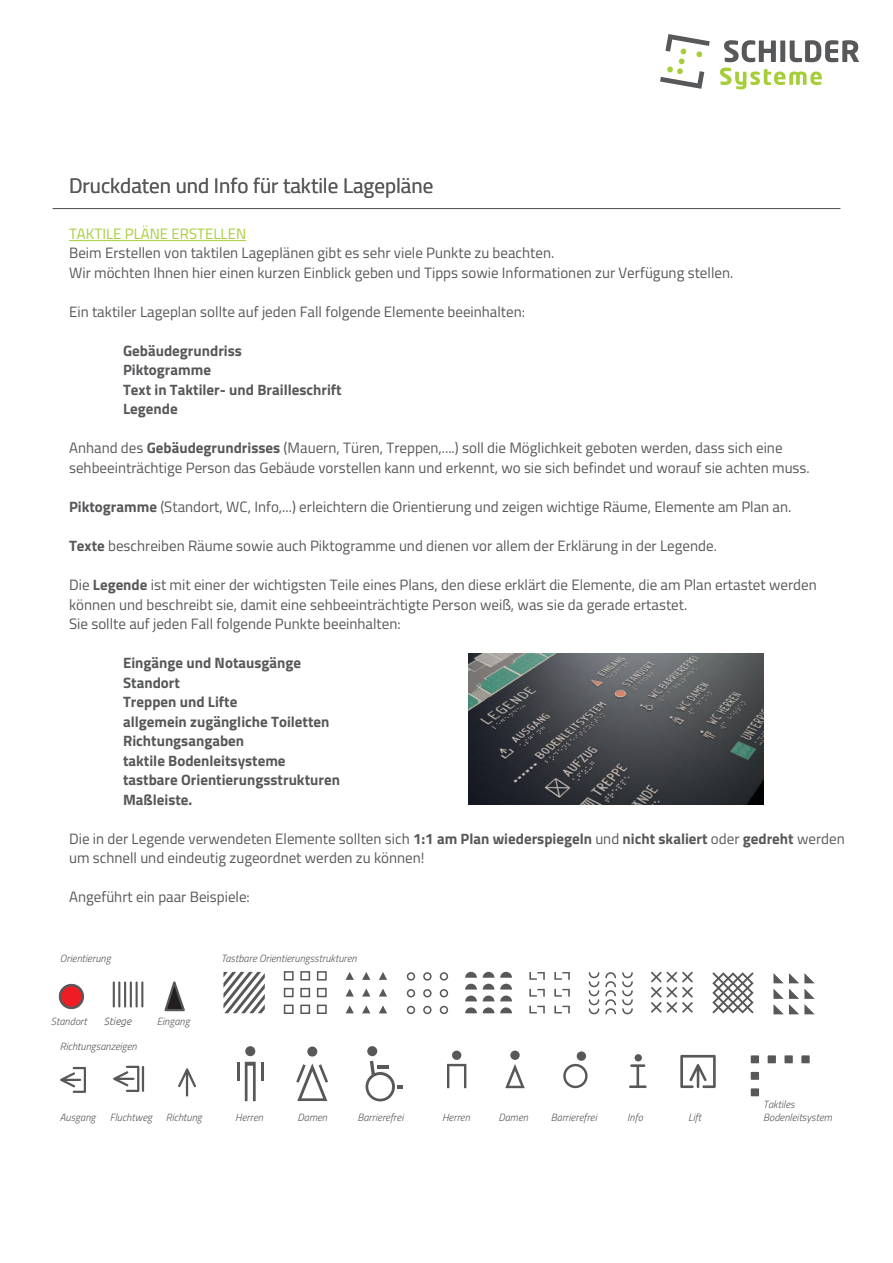
<style>
.page{position:relative;width:893px;height:1263px;background:#fff}
.page>*{position:absolute;margin:0;border:0;box-sizing:border-box;transform-origin:0 0}
.t1{font:21px "Titillium";color:#57585a}
.t2{font:15px/19.5px "Titillium";color:#57585a}
.t3{font:700 15px/19.5px "Titillium";color:#57585a}
.t4{font:15px "Titillium";color:#a6ce39}
.t5{font:italic 300 10.5px/12.6px "Titillium";color:#57585a}
.t6{font:italic 300 10.5px "Ubuntu";color:#57585a}
.s1{font-weight:700}
</style>
<div class="page">
<svg style="left:724px;top:40px;width:52px;height:22px"></svg>
<div style="left:780px;top:40px;width:5px;height:22px;background:#57585a"></div>
<svg style="left:790px;top:40px;width:69px;height:22px"></svg>
<svg style="left:720px;top:68px;width:102px;height:21px"></svg>
<svg style="left:660px;top:34px;width:50px;height:55px"></svg>
<hr style="left:69px;top:240px;width:177px;height:1px;background:#a6ce39">
<svg style="left:178px;top:1068px;width:18px;height:28px"></svg>
<svg style="left:60px;top:1067px;width:26px;height:26px"></svg>
<svg style="left:113px;top:1066px;width:26px;height:26px"></svg>
<hr style="left:142px;top:1066px;width:2px;height:26px;background:#57585a">
<svg style="left:113px;top:981px;width:30px;height:26px"></svg>
<svg style="left:59px;top:983px;width:25px;height:26px"></svg>
<svg style="left:164px;top:981px;width:21px;height:31px"></svg>
<div style="left:284px;top:971px;width:10px;height:9px;border:2px solid #57585a"></div>
<div style="left:751px;top:1055px;width:8px;height:8px;background:#57585a"></div>
<div style="left:751px;top:1072px;width:8px;height:8px;background:#57585a"></div>
<div style="left:751px;top:1088px;width:8px;height:8px;background:#57585a"></div>
<div style="left:768px;top:1055px;width:8px;height:8px;background:#57585a"></div>
<div style="left:784px;top:1055px;width:9px;height:8px;background:#57585a"></div>
<div style="left:801px;top:1055px;width:9px;height:8px;background:#57585a"></div>
<div style="left:300px;top:971px;width:10px;height:9px;border:2px solid #57585a"></div>
<div style="left:317px;top:971px;width:10px;height:9px;border:2px solid #57585a"></div>
<div style="left:284px;top:988px;width:10px;height:9px;border:2px solid #57585a"></div>
<div style="left:300px;top:988px;width:10px;height:9px;border:2px solid #57585a"></div>
<div style="left:317px;top:988px;width:10px;height:9px;border:2px solid #57585a"></div>
<div style="left:284px;top:1004px;width:10px;height:10px;border:2px solid #57585a"></div>
<div style="left:300px;top:1004px;width:10px;height:10px;border:2px solid #57585a"></div>
<div style="left:317px;top:1004px;width:10px;height:10px;border:2px solid #57585a"></div>
<svg style="left:223px;top:972px;width:42px;height:41px"></svg>
<div style="left:407px;top:972px;width:8px;height:8px;border:2px solid #57585a;border-radius:50%"></div>
<div style="left:407px;top:989px;width:8px;height:8px;border:2px solid #57585a;border-radius:50%"></div>
<div style="left:407px;top:1006px;width:8px;height:8px;border:2px solid #57585a;border-radius:50%"></div>
<div style="left:423px;top:972px;width:9px;height:8px;border:2px solid #57585a;border-radius:50%"></div>
<div style="left:423px;top:989px;width:9px;height:8px;border:2px solid #57585a;border-radius:50%"></div>
<div style="left:423px;top:1006px;width:9px;height:8px;border:2px solid #57585a;border-radius:50%"></div>
<div style="left:440px;top:972px;width:8px;height:8px;border:2px solid #57585a;border-radius:50%"></div>
<div style="left:440px;top:989px;width:8px;height:8px;border:2px solid #57585a;border-radius:50%"></div>
<div style="left:440px;top:1006px;width:8px;height:8px;border:2px solid #57585a;border-radius:50%"></div>
<svg style="left:379px;top:1005px;width:8px;height:8px"></svg>
<svg style="left:379px;top:989px;width:8px;height:7px"></svg>
<svg style="left:362px;top:1005px;width:8px;height:8px"></svg>
<svg style="left:362px;top:988px;width:8px;height:8px"></svg>
<svg style="left:362px;top:972px;width:8px;height:8px"></svg>
<svg style="left:346px;top:988px;width:8px;height:8px"></svg>
<svg style="left:346px;top:972px;width:8px;height:8px"></svg>
<svg style="left:379px;top:972px;width:8px;height:8px"></svg>
<svg style="left:346px;top:1005px;width:8px;height:8px"></svg>
<svg style="left:465px;top:1007px;width:12px;height:6px"></svg>
<svg style="left:483px;top:1007px;width:11px;height:6px"></svg>
<svg style="left:500px;top:1007px;width:12px;height:6px"></svg>
<svg style="left:465px;top:995px;width:12px;height:6px"></svg>
<svg style="left:483px;top:995px;width:11px;height:6px"></svg>
<svg style="left:500px;top:995px;width:12px;height:6px"></svg>
<svg style="left:465px;top:984px;width:12px;height:5px"></svg>
<svg style="left:483px;top:984px;width:11px;height:5px"></svg>
<svg style="left:500px;top:984px;width:12px;height:5px"></svg>
<svg style="left:465px;top:972px;width:12px;height:6px"></svg>
<svg style="left:483px;top:972px;width:11px;height:6px"></svg>
<svg style="left:500px;top:972px;width:12px;height:6px"></svg>
<svg style="left:605px;top:972px;width:11px;height:42px"></svg>
<svg style="left:589px;top:972px;width:10px;height:42px"></svg>
<svg style="left:622px;top:972px;width:11px;height:42px"></svg>
<svg style="left:447px;top:1064px;width:19px;height:24px"></svg>
<div style="left:452px;top:1050px;width:9px;height:10px;background:#57585a;border-radius:50%"></div>
<div style="left:510px;top:1050px;width:10px;height:10px;background:#57585a;border-radius:50%"></div>
<svg style="left:505px;top:1064px;width:20px;height:24px"></svg>
<div style="left:577px;top:1051px;width:9px;height:10px;background:#57585a;border-radius:50%"></div>
<svg style="left:563px;top:1064px;width:25px;height:24px"></svg>
<svg style="left:680px;top:1055px;width:36px;height:33px"></svg>
<div style="left:635px;top:1054px;width:7px;height:7px;background:#57585a;border-radius:50%"></div>
<svg style="left:629px;top:1064px;width:18px;height:24px"></svg>
<div style="left:307px;top:1046px;width:10px;height:10px;background:#57585a;border-radius:50%"></div>
<svg style="left:296px;top:1063px;width:32px;height:38px"></svg>
<hr style="left:237px;top:1062px;width:3px;height:18px;background:#57585a">
<hr style="left:261px;top:1062px;width:3px;height:18px;background:#57585a">
<div style="left:245px;top:1046px;width:10px;height:10px;background:#57585a;border-radius:50%"></div>
<svg style="left:245px;top:1062px;width:11px;height:39px"></svg>
<div style="left:367px;top:1046px;width:10px;height:10px;background:#57585a;border-radius:50%"></div>
<svg style="left:366px;top:1061px;width:37px;height:40px"></svg>
<svg style="left:651px;top:971px;width:42px;height:42px"></svg>
<svg style="left:712px;top:972px;width:42px;height:41px"></svg>
<svg style="left:773px;top:973px;width:42px;height:41px"></svg>
<svg style="left:529px;top:972px;width:16px;height:8px"></svg>
<svg style="left:554px;top:972px;width:16px;height:8px"></svg>
<svg style="left:529px;top:989px;width:16px;height:7px"></svg>
<svg style="left:554px;top:989px;width:16px;height:7px"></svg>
<svg style="left:529px;top:1006px;width:16px;height:7px"></svg>
<svg style="left:554px;top:1006px;width:16px;height:7px"></svg>
<img style="left:468px;top:653px;width:296px;height:152px">
<hr style="left:53px;top:208px;width:787px;height:1px;background:#57585a">
<h1 class="t1" style="left:69px;top:171px;width:366px">Druckdaten und Info für taktile Lagepläne</h1>
<p class="t4" style="left:69px;top:223px;width:179px">TAKTILE PLÄNE ERSTELLEN</p>
<p class="t2" style="left:69px;top:243px;width:666px">Beim Erstellen von taktilen Lageplänen gibt es sehr viele Punkte zu beachten.<br>Wir möchten Ihnen hier einen kurzen Einblick geben und Tipps sowie Informationen zur Verfügung stellen.</p>
<p class="t2" style="left:69px;top:301px;width:457px">Ein taktiler Lageplan sollte auf jeden Fall folgende Elemente beeinhalten:</p>
<p class="t3" style="left:123px;top:340px;width:220px">Gebäudegrundriss<br>Piktogramme<br>Text in Taktiler- und Brailleschrift<br>Legende</p>
<p class="t2" style="left:69px;top:438px;width:742px">Anhand des <span class="s1">Gebäudegrundrisses</span> (Mauern, Türen, Treppen,....) soll die Möglichkeit geboten werden, dass sich eine sehbeeinträchtige Person das Gebäude vorstellen kann und erkennt, wo sie sich befindet und worauf sie achten muss.</p>
<p class="t2" style="left:69px;top:496px;width:724px"><span class="s1">Piktogramme</span> (Standort, WC, Info,...) erleichtern die Orientierung und zeigen wichtige Räume, Elemente am Plan an.</p>
<p class="t2" style="left:69px;top:535px;width:649px"><span class="s1">Texte</span> beschreiben Räume sowie auch Piktogramme und dienen vor allem der Erklärung in der Legende.</p>
<p class="t2" style="left:69px;top:574px;width:749px">Die <span class="s1">Legende</span> ist mit einer der wichtigsten Teile eines Plans, den diese erklärt die Elemente, die am Plan ertastet werden können und beschreibt sie, damit eine sehbeeinträchtigte Person weiß, was sie da gerade ertastet.<br>Sie sollte auf jeden Fall folgende Punkte beeinhalten:</p>
<p class="t3" style="left:123px;top:652px;width:218px">Eingänge und Notausgänge<br>Standort<br>Treppen und Lifte<br>allgemein zugängliche Toiletten<br>Richtungsangaben<br>taktile Bodenleitsysteme tastbare Orientierungsstrukturen<br>Maßleiste.</p>
<p class="t2" style="left:69px;top:828px;width:777px">Die in der Legende verwendeten Elemente sollten sich <span class="s1">1:1 am Plan wiederspiegeln</span> und <span class="s1">nicht skaliert</span> oder <span class="s1">gedreht</span> werden um schnell und eindeutig zugeordnet werden zu können!</p>
<p class="t2" style="left:69px;top:886px;width:182px">Angeführt ein paar Beispiele:</p>
<p class="t5" style="left:60px;top:951px;width:52px">Orientierung</p>
<p class="t5" style="left:221px;top:951px;width:137px">Tastbare Orientierungsstrukturen</p>
<p class="t5" style="left:51px;top:1014px;width:37px">Standort</p>
<p class="t6" style="left:104px;top:1014px;width:29px">Stiege</p>
<p class="t5" style="left:157px;top:1014px;width:34px">Eingang</p>
<p class="t5" style="left:60px;top:1040px;width:78px">Richtungsanzeigen</p>
<p class="t5" style="left:60px;top:1110px;width:37px">Ausgang</p>
<p class="t5" style="left:110px;top:1110px;width:44px">Fluchtweg</p>
<p class="t5" style="left:166px;top:1110px;width:37px">Richtung</p>
<p class="t5" style="left:235px;top:1110px;width:29px">Herren</p>
<p class="t5" style="left:297px;top:1110px;width:31px">Damen</p>
<p class="t5" style="left:357px;top:1110px;width:48px">Barrierefrei</p>
<p class="t5" style="left:442px;top:1110px;width:29px">Herren</p>
<p class="t5" style="left:498px;top:1110px;width:31px">Damen</p>
<p class="t5" style="left:551px;top:1110px;width:48px">Barrierefrei</p>
<p class="t5" style="left:627px;top:1110px;width:17px">Info</p>
<p class="t5" style="left:688px;top:1110px;width:15px">Lift</p>
<p class="t5" style="left:763px;top:1097px;width:70px">Taktiles<br>Bodenleitsystem</p>
</div>
